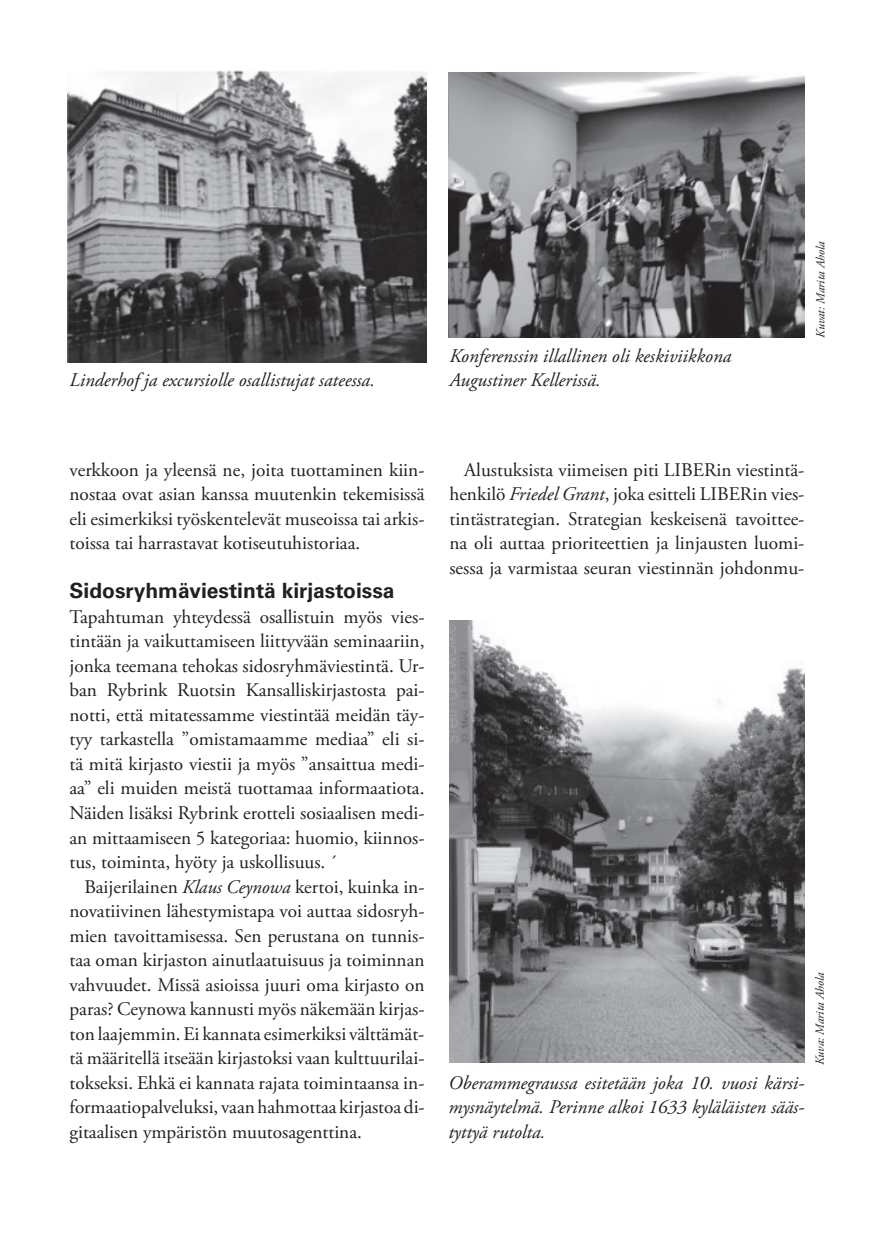
<style>
.page{position:relative;width:874px;height:1241px;background:#fff}
.page>*{position:absolute;margin:0;border:0;box-sizing:border-box;transform-origin:0 0}
.t1{font:700 21px "Univers LT Std";color:#231f20}
.t2{font:19.25px/24.5px "Adobe Garamond Pro";color:#231f20;text-align:justify}
.t3{font:italic 19.25px/24.5px "Adobe Garamond Pro";color:#231f20}
.t4{font:italic 12.25px "Adobe Garamond Pro";color:#231f20}
.s1{font-style:italic}
</style>
<div class="page">
<img style="left:448px;top:72px;width:356px;height:266px">
<img style="left:449px;top:620px;width:355px;height:442px">
<img style="left:68px;top:70px;width:358px;height:292px">
<p class="t3" style="left:69px;top:368px;width:307px">Linderhof ja excursiolle osallistujat sateessa.</p>
<p class="t3" style="left:449px;top:344px;width:283px">Konferenssin illallinen oli keskiviikkona<br>Augustiner Kellerissä.</p>
<p class="t4" style="left:813px;top:338px;width:97px;rotate:-90deg">Kuvat: Marita Ahola</p>
<p class="t2" style="left:69px;top:458px;width:356px">verkkoon ja yleensä ne, joita tuottaminen kiin&shy;nostaa ovat asian kanssa muutenkin tekemisissä eli esimerkiksi työskentelevät museoissa tai arkis&shy;toissa tai harrastavat kotiseutuhistoriaa.</p>
<p class="t1" style="left:69px;top:578px;width:326px">Sidosryhmäviestintä kirjastoissa</p>
<p class="t2" style="left:69px;top:605px;width:356px">Tapahtuman yhteydessä osallistuin myös vies&shy;tintään ja vaikuttamiseen liittyvään seminaariin, jonka teemana tehokas sidosryhmäviestintä. Ur&shy;ban Rybrink Ruotsin Kansalliskirjastosta pai&shy;notti, että mitatessamme viestintää meidän täy&shy;tyy tarkastella ”omistamaamme mediaa” eli si&shy;tä mitä kirjasto viestii ja myös ”ansaittua medi&shy;aa” eli muiden meistä tuottamaa informaatiota.<br>Näiden lisäksi Rybrink erotteli sosiaalisen medi&shy;an mittaamiseen 5 kategoriaa: huomio, kiinnos&shy;tus, toiminta, hyöty ja uskollisuus. ´</p>
<p class="t2" style="left:69px;top:874px;width:356px;text-indent:15px">Baijerilainen <span class="s1">Klaus Ceynowa</span> kertoi, kuinka in&shy;novatiivinen lähestymistapa voi auttaa sidosryh&shy;mien tavoittamisessa. Sen perustana on tunnis&shy;taa oman kirjaston ainutlaatuisuus ja toiminnan vahvuudet. Missä asioissa juuri oma kirjasto on paras? Ceynowa kannusti myös näkemään kirjas&shy;ton laajemmin. Ei kannata esimerkiksi välttämät&shy;tä määritellä itseään kirjastoksi vaan kulttuurilai&shy;tokseksi. Ehkä ei kannata rajata toimintaansa in&shy;formaatiopalveluksi, vaan hahmottaa kirjastoa di&shy;gitaalisen ympäristön muutosagenttina.</p>
<p class="t2" style="left:449px;top:458px;width:356px;text-indent:15px">Alustuksista viimeisen piti LIBERin viestintä&shy;henkilö <span class="s1">Friedel Grant</span>, joka esitteli LIBERin vies&shy;tintästrategian. Strategian keskeisenä tavoittee&shy;na oli auttaa prioriteettien ja linjausten luomi&shy;sessa ja varmistaa seuran viestinnän johdonmu-</p>
<p class="t3" style="left:448px;top:1070px;width:357px;text-align:justify">Oberammegraussa esitetään joka 10. vuosi kärsi&shy;mysnäytelmä. Perinne alkoi 1633 kyläläisten sääs&shy;tyttyä rutolta.</p>
<p class="t4" style="left:812px;top:1064px;width:94px;rotate:-90deg">Kuva: Marita Ahola</p>
</div>
